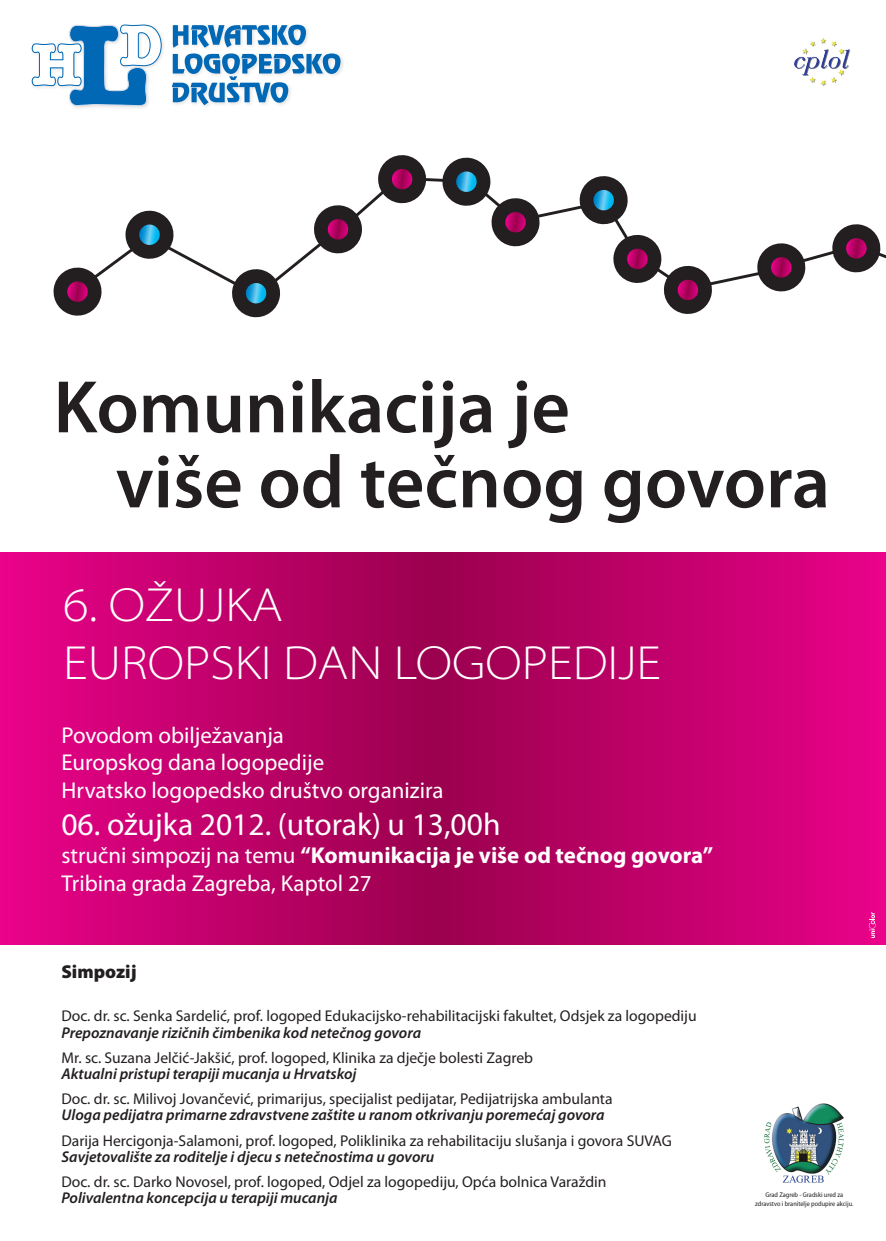
<style>
.page{position:relative;width:886px;height:1241px;background:#fff}
.page>*{position:absolute;margin:0;border:0;box-sizing:border-box;transform-origin:0 0}
.t1{font:600 75px/75px "Myriad Pro";color:#231f20}
.t2{font:300 semi-expanded 48.12px/57.8px "Myriad Pro";color:#fff}
.t3{font:31.56px "Myriad Pro";color:#fff}
.t4{font:22.94px/27.6px "Myriad Pro";color:#fff}
.t5{font:900 18.75px "Myriad Pro";color:#231f20}
.t6{font:15.62px "Myriad Pro";color:#231f20}
.t7{font:italic 600 15.62px "Myriad Pro";color:#231f20}
.t8{font:semi-condensed 6.88px/8.2px "Myriad Pro";color:#231f20;text-align:center}
.s1{font-weight:700}
</style>
<div class="page">
<div style="left:30px;top:23px;width:136px;height:87px;background:#231f20;opacity:.13"></div>
<svg style="left:32px;top:24px;width:130px;height:82px"></svg>
<svg style="left:0;top:552px;width:886px;height:392px;background:#c1016b"></svg>
<img style="left:794px;top:38px;width:57px;height:48px">
<img style="left:764px;top:1103px;width:80px;height:80px">
<svg style="left:172px;top:25px;width:168px;height:80px"></svg>
<svg style="left:53px;top:155px;width:833px;height:163px"></svg>
<svg style="left:869px;top:912px;width:7px;height:25px"></svg>
<h1 class="t1" style="left:116px;top:367px;width:716px;text-indent:-62px">Komunikacija je<br>više od tečnog govora</h1>
<h2 class="t2" style="left:63px;top:577px;width:599px">6. OŽUJKA<br>EUROPSKI DAN LOGOPEDIJE</h2>
<h3 class="t4" style="left:61px;top:720px;width:384px">Povodom obilježavanja<br>Europskog dana logopedije<br>Hrvatsko logopedsko društvo organizira</h3>
<h3 class="t3" style="left:61px;top:805px;width:441px">06. ožujka 2012. (utorak) u 13,00h</h3>
<h3 class="t4" style="left:61px;top:841px;width:653px">stručni simpozij na temu <span class="s1">“Komunikacija je više od tečnog govora”<br></span>Tribina grada Zagreba, Kaptol 27</h3>
<p class="t5" style="left:61px;top:961px;width:77px">Simpozij</p>
<p class="t6" style="left:61px;top:1006px;width:637px">Doc. dr. sc. Senka Sardelić, prof. logoped Edukacijsko-rehabilitacijski fakultet, Odsjek za logopediju</p>
<p class="t7" style="left:61px;top:1022px;width:361px">Prepoznavanje rizičnih čimbenika kod netečnog govora</p>
<p class="t6" style="left:61px;top:1047px;width:473px">Mr. sc. Suzana Jelčić-Jakšić, prof. logoped, Klinika za dječje bolesti Zagreb</p>
<p class="t7" style="left:61px;top:1063px;width:297px">Aktualni pristupi terapiji mucanja u Hrvatskoj</p>
<p class="t6" style="left:61px;top:1089px;width:553px">Doc. dr. sc. Milivoj Jovančević, primarijus, specijalist pedijatar, Pedijatrijska ambulanta</p>
<p class="t7" style="left:61px;top:1105px;width:545px">Uloga pedijatra primarne zdravstvene zaštite u ranom otkrivanju poremećaj govora</p>
<p class="t6" style="left:61px;top:1130px;width:612px">Darija Hercigonja-Salamoni, prof. logoped, Poliklinika za rehabilitaciju slušanja i govora SUVAG</p>
<p class="t7" style="left:61px;top:1146px;width:374px">Savjetovalište za roditelje i djecu s netečnostima u govoru</p>
<p class="t6" style="left:61px;top:1171px;width:546px">Doc. dr. sc. Darko Novosel, prof. logoped, Odjel za logopediju, Opća bolnica Varaždin</p>
<p class="t7" style="left:61px;top:1187px;width:278px">Polivalentna koncepcija u terapiji mucanja</p>
<p class="t8" style="left:755px;top:1190px;width:100px">Grad Zagreb - Gradski ured za zdravstvo i branitelje podupire akciju.</p>
</div>
